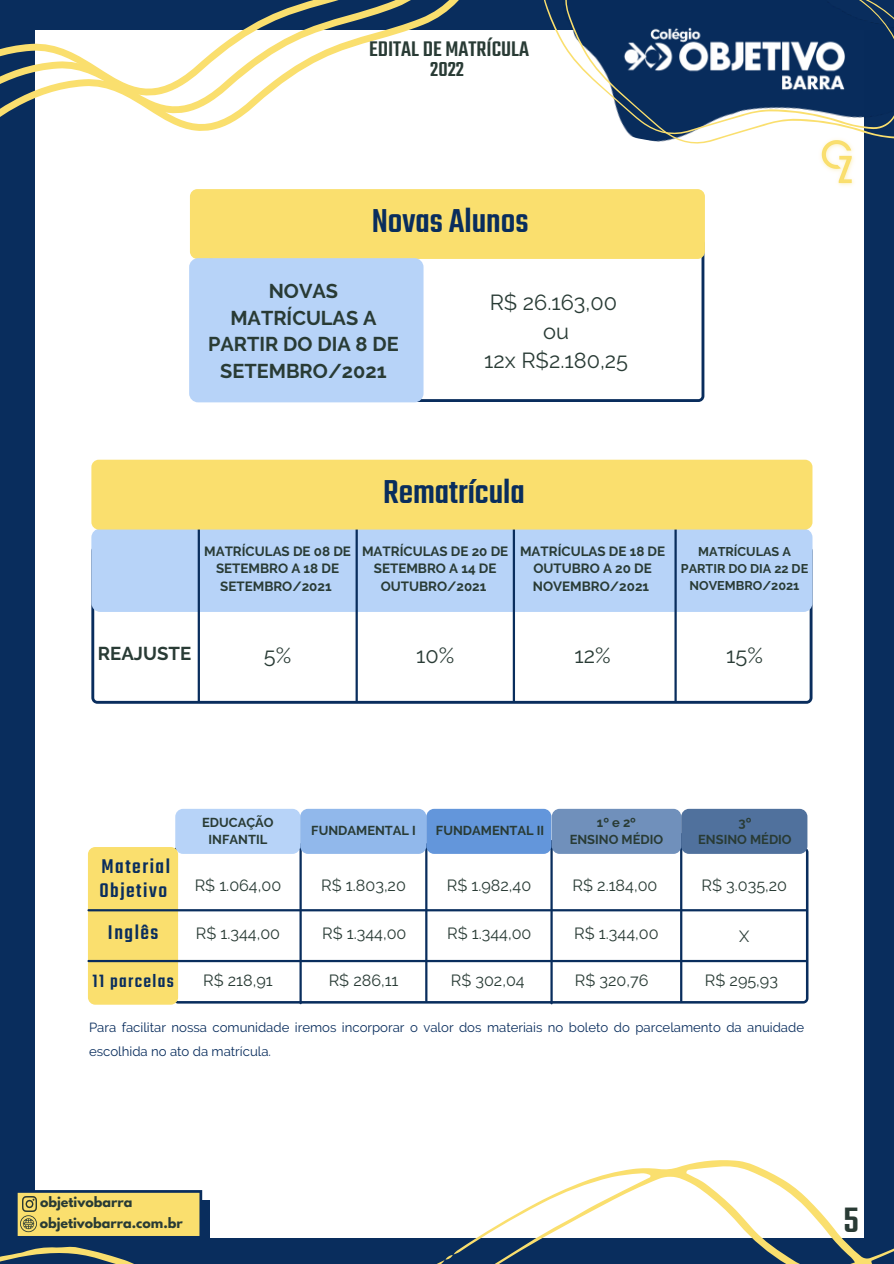
<style>
.page{position:relative;width:894px;height:1264px;background:#fff}
.page>*{position:absolute;margin:0;border:0;box-sizing:border-box;transform-origin:0 0}
.t1{font:500 38.7px "Teko";color:#293b35}
.t2{font:500 36.3px "Teko";color:#092d5d}
.t3{font:500 23.25px "Teko";color:#293b35}
.t4{font:500 22.2px "Teko";color:#293b35}
.t5{font:21.75px "Raleway";color:#293b35}
.t6{font:500 21.75px/23.7px "Teko";letter-spacing:.07em;color:#092d5d}
.t7{font:700 19.95px/26.5px "Raleway";color:#293b35;text-align:center}
.t8{font:500 19.5px "Teko";letter-spacing:.07em;color:#092d5d}
.t9{font:700 18.6px "Raleway";color:#293b35}
.t10{font:16.2px "Raleway";color:#293b35}
.t11{font:700 13.35px/17.9px "Raleway";color:#293b35;text-align:center}
.t12{font:13.2px/24.2px "Raleway";color:#092d5d}
.t13{font:700 12.9px/17.2px "Raleway";color:#293b35;text-align:center}
.t14{font:700 12.6px/16.8px "Raleway";color:#293b35;text-align:center}
.t15{font:700 12.6px "League Spartan";color:#293b35}
</style>
<div class="page">
<div style="left:0;top:0;width:893px;height:1263px;background:#092d5d"></div>
<div style="left:36px;top:30px;width:827px;height:1207px;background:#fff"></div>
<svg style="left:0;top:0;width:459px;height:191px"></svg>
<svg style="left:0;top:1137px;width:893px;height:126px"></svg>
<svg style="left:424px;top:1254px;width:29px;height:9px"></svg>
<svg style="left:561px;top:0;width:332px;height:152px"></svg>
<div style="left:25px;top:1200px;width:185px;height:46px;background:#092d5d"></div>
<svg style="left:15px;top:1189px;width:187px;height:49px;background:#d7c56d"></svg>
<img style="left:817px;top:135px;width:38px;height:51px">
<img style="left:620px;top:17px;width:273px;height:82px">
<svg style="left:417px;top:254px;width:287px;height:148px"></svg>
<div style="left:190px;top:189px;width:514px;height:70px;background:#fadf6e;border-radius:7px"></div>
<div style="left:189px;top:258px;width:234px;height:144px;background:#b7d3f8;border-radius:9px"></div>
<svg style="left:91px;top:606px;width:721px;height:97px"></svg>
<div style="left:91px;top:528px;width:721px;height:84px;background:#b7d3f8;border-radius:9px"></div>
<hr style="left:198px;top:521px;width:2px;height:180px;background:#092d5d">
<hr style="left:355px;top:521px;width:3px;height:180px;background:#092d5d">
<hr style="left:512px;top:527px;width:3px;height:173px;background:#092d5d">
<hr style="left:674px;top:523px;width:2px;height:178px;background:#092d5d">
<div style="left:91px;top:459px;width:721px;height:70px;background:#fadf6e;border-radius:7px"></div>
<svg style="left:173px;top:847px;width:635px;height:156px"></svg>
<hr style="left:299px;top:844px;width:3px;height:159px;background:#092d5d">
<div style="left:175px;top:808px;width:125px;height:45px;background:#b7d3f8;border-radius:8px"></div>
<hr style="left:680px;top:834px;width:2px;height:166px;background:#092d5d">
<div style="left:88px;top:847px;width:90px;height:157px;background:#fadf6e;border-radius:7px"></div>
<hr style="left:425px;top:844px;width:2px;height:156px;background:#092d5d">
<div style="left:300px;top:808px;width:126px;height:45px;background:#91b8eb;border-radius:8px"></div>
<hr style="left:550px;top:841px;width:2px;height:162px;background:#092d5d">
<div style="left:426px;top:808px;width:125px;height:45px;background:#6396db;border-radius:8px"></div>
<div style="left:551px;top:808px;width:130px;height:45px;background:#7090bb;border-radius:8px"></div>
<div style="left:681px;top:808px;width:126px;height:45px;background:#50719d;border-radius:8px"></div>
<hr style="left:88px;top:909px;width:718px;height:2px;background:#092d5d">
<hr style="left:88px;top:959px;width:718px;height:3px;background:#092d5d">
<p class="t3" style="left:369px;top:33px;width:161px">EDITAL DE MATRÍCULA</p>
<p class="t4" style="left:430px;top:55px;width:35px">2022</p>
<p class="t2" style="left:371px;top:197px;width:158px">Novas Alunos</p>
<p class="t7" style="left:208px;top:278px;width:192px">NOVAS<br>MATRÍCULAS A<br>PARTIR DO DIA 8 DE<br>SETEMBRO/2021</p>
<p class="t5" style="left:489px;top:289px;width:129px">R$ 26.163,00</p>
<p class="t5" style="left:543px;top:318px;width:27px">ou</p>
<p class="t5" style="left:484px;top:347px;width:145px">12x R$2.180,25</p>
<p class="t2" style="left:383px;top:468px;width:143px">Rematrícula</p>
<p class="t11" style="left:204px;top:542px;width:148px">MATRÍCULAS DE 08 DE<br>SETEMBRO A 18 DE<br>SETEMBRO/2021</p>
<p class="t11" style="left:362px;top:542px;width:148px">MATRÍCULAS DE 20 DE<br>SETEMBRO A 14 DE<br>OUTUBRO/2021</p>
<p class="t11" style="left:520px;top:542px;width:147px">MATRÍCULAS DE 18 DE<br>OUTUBRO A 20 DE<br>NOVEMBRO/2021</p>
<p class="t14" style="left:680px;top:543px;width:129px">MATRÍCULAS A<br>PARTIR DO DIA 22 DE<br>NOVEMBRO/2021</p>
<p class="t9" style="left:98px;top:642px;width:95px">REAJUSTE</p>
<p class="t5" style="left:264px;top:642px;width:29px">5%</p>
<p class="t5" style="left:416px;top:642px;width:40px">10%</p>
<p class="t5" style="left:574px;top:642px;width:38px">12%</p>
<p class="t5" style="left:726px;top:642px;width:38px">15%</p>
<p class="t6" style="left:99px;top:855px;width:72px">Material<br>Objetivo</p>
<p class="t6" style="left:108px;top:921px;width:52px">Inglês</p>
<p class="t8" style="left:92px;top:968px;width:83px">11 parcelas</p>
<p class="t13" style="left:202px;top:813px;width:73px">EDUCAÇÃO<br>INFANTIL</p>
<p class="t13" style="left:311px;top:822px;width:106px">FUNDAMENTAL I</p>
<p class="t13" style="left:436px;top:822px;width:110px">FUNDAMENTAL II</p>
<p class="t13" style="left:596px;top:813px;width:41px">1º e 2º</p>
<p class="t13" style="left:569px;top:830px;width:95px">ENSINO MÉDIO</p>
<p class="t13" style="left:738px;top:813px;width:14px">3º</p>
<p class="t13" style="left:698px;top:830px;width:95px">ENSINO MÉDIO</p>
<p class="t10" style="left:195px;top:875px;width:88px">R$ 1.064,00</p>
<p class="t10" style="left:321px;top:875px;width:86px">R$ 1.803,20</p>
<p class="t10" style="left:446px;top:875px;width:86px">R$ 1.982,40</p>
<p class="t10" style="left:572px;top:875px;width:86px">R$ 2.184,00</p>
<p class="t10" style="left:701px;top:875px;width:87px">R$ 3.035,20</p>
<p class="t10" style="left:196px;top:923px;width:86px">R$ 1.344,00</p>
<p class="t10" style="left:322px;top:923px;width:86px">R$ 1.344,00</p>
<p class="t10" style="left:447px;top:923px;width:86px">R$ 1.344,00</p>
<p class="t10" style="left:574px;top:923px;width:86px">R$ 1.344,00</p>
<p class="t10" style="left:203px;top:970px;width:71px">R$ 218,91</p>
<p class="t10" style="left:328px;top:970px;width:71px">R$ 286,11</p>
<p class="t10" style="left:450px;top:970px;width:75px">R$ 302,04</p>
<p class="t10" style="left:574px;top:970px;width:75px">R$ 320,76</p>
<p class="t10" style="left:704px;top:970px;width:75px">R$ 295,93</p>
<p class="t10" style="left:739px;top:926px;width:12px">X</p>
<p class="t12" style="left:89px;top:1015px;width:716px">Para facilitar nossa comunidade iremos incorporar o valor dos materiais no boleto do parcelamento da anuidade escolhida no ato da matrícula.</p>
<p class="t15" style="left:40px;top:1195px;width:94px">objetivobarra</p>
<p class="t15" style="left:40px;top:1216px;width:144px">objetivobarra.com.br</p>
<p class="t1" style="left:843px;top:1194px;width:17px">5</p>
</div>
